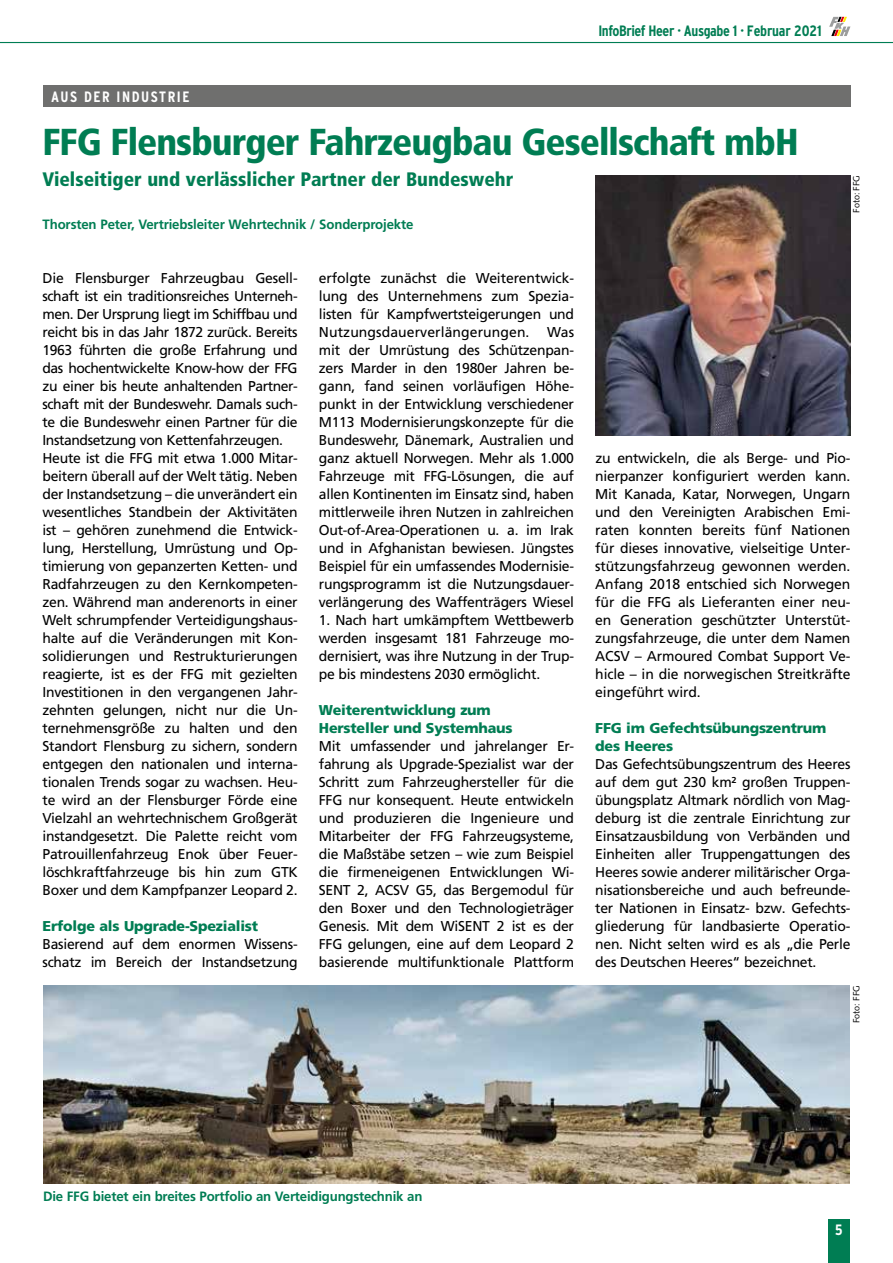
<style>
.page{position:relative;width:893px;height:1263px;background:#fff}
.page>*{position:absolute;margin:0;border:0;box-sizing:border-box;transform-origin:0 0}
.t1{font:900 condensed 37.5px "Frutiger";letter-spacing:-.025em;color:#007d53}
.t2{font:900 condensed 19.5px "Frutiger";color:#007d53}
.t3{font:700 condensed 15px "Interstate";letter-spacing:-.03em;color:#007d53}
.t4{font:700 condensed 15px "Interstate";letter-spacing:.1em;color:#fff}
.t5{font:14.25px/18px "Frutiger LT Pro";letter-spacing:-.02em;color:#000;text-align:justify}
.t6{font:900 14.25px/18px "Frutiger";letter-spacing:-.015em;color:#007d53}
.t7{font:700 13.5px "Frutiger";letter-spacing:-.01em;color:#007d53}
.t8{font:700 13.5px "Frutiger LT Pro";letter-spacing:-.015em;color:#007d53}
.t9{font:9px "Syntax";color:#000}
</style>
<div class="page">
<hr style="left:0;top:42px;width:893px;height:1px;background:#007d53">
<svg style="left:829px;top:17px;width:21px;height:19px"></svg>
<div style="left:828px;top:1219px;width:21px;height:44px;background:#007d53"></div>
<div style="left:43px;top:85px;width:807px;height:21px;background:#6f6f6e"></div>
<img style="left:43px;top:985px;width:807px;height:198px">
<img style="left:595px;top:175px;width:255px;height:261px">
<p class="t4" style="left:51px;top:88px;width:140px">AUS DER INDUSTRIE</p>
<p class="t3" style="left:598px;top:22px;width:225px">InfoBrief Heer · Ausgabe 1 · Februar 2021</p>
<h1 class="t1" style="left:43px;top:120px;width:758px">FFG Flensburger Fahrzeugbau Gesellschaft mbH</h1>
<h2 class="t2" style="left:43px;top:168px;width:472px">Vielseitiger und verlässlicher Partner der Bundeswehr</h2>
<p class="t7" style="left:43px;top:216px;width:373px">Thorsten Peter, Vertriebsleiter Wehrtechnik / Sonderprojekte</p>
<p class="t9" style="left:851px;top:213px;width:39px;rotate:-90deg">Foto: FFG</p>
<p class="t5" style="left:43px;top:269px;width:257px;text-align:left">Die Flensburger Fahrzeugbau Gesell&shy;schaft ist ein traditionsreiches Unterneh&shy;men. Der Ursprung liegt im Schiffbau und reicht bis in das Jahr 1872 zurück. Bereits 1963 führten die große Erfahrung und das hochentwickelte Know-how der FFG zu einer bis heute anhaltenden Partner&shy;schaft mit der Bundeswehr. Damals such&shy;te die Bundeswehr einen Partner für die Instandsetzung von Kettenfahrzeugen.<br>Heute ist die FFG mit etwa 1.000 Mitar&shy;beitern überall auf der Welt tätig. Neben der Instandsetzung – die unverändert ein wesentliches Standbein der Aktivitäten ist – gehören zunehmend die Entwick&shy;lung, Herstellung, Umrüstung und Op&shy;timierung von gepanzerten Ketten- und Radfahrzeugen zu den Kernkompeten&shy;zen. Während man anderenorts in einer Welt schrumpfender Verteidigungshaus&shy;halte auf die Veränderungen mit Kon&shy;solidierungen und Restrukturierungen reagierte, ist es der FFG mit gezielten Investitionen in den vergangenen Jahr&shy;zehnten gelungen, nicht nur die Un&shy;ternehmensgröße zu halten und den Standort Flensburg zu sichern, sondern entgegen den nationalen und interna&shy;tionalen Trends sogar zu wachsen. Heu&shy;te wird an der Flensburger Förde eine Vielzahl an wehrtechnischem Großgerät instandgesetzt. Die Palette reicht vom Patrouillenfahrzeug Enok über Feuer&shy;löschkraftfahrzeuge bis hin zum GTK Boxer und dem Kampfpanzer Leopard 2.</p>
<p class="t6" style="left:43px;top:917px;width:217px">Erfolge als Upgrade-Spezialist</p>
<p class="t5" style="left:43px;top:935px;width:257px">Basierend auf dem enormen Wissens&shy;schatz im Bereich der Instandsetzung</p>
<p class="t5" style="left:319px;top:269px;width:257px">erfolgte zunächst die Weiterentwick&shy;lung des Unternehmens zum Spezia&shy;listen für Kampfwertsteigerungen und Nutzungsdauerverlängerungen. Was mit der Umrüstung des Schützenpan&shy;zers Marder in den 1980er Jahren be&shy;gann, fand seinen vorläufigen Höhe&shy;punkt in der Entwicklung verschiedener M113 Modernisierungskonzepte für die Bundeswehr, Dänemark, Australien und ganz aktuell Norwegen. Mehr als 1.000<br>Fahrzeuge mit FFG-Lösungen, die auf allen Kontinenten im Einsatz sind, haben mittlerweile ihren Nutzen in zahlreichen Out-of-Area-Operationen u. a. im Irak und in Afghanistan bewiesen. Jüngstes Beispiel für ein umfassendes Modernisie&shy;rungsprogramm ist die Nutzungsdauer&shy;verlängerung des Waffenträgers Wiesel</p>
<p class="t5" style="left:319px;top:611px;width:257px">1. Nach hart umkämpftem Wettbewerb werden insgesamt 181 Fahrzeuge mo&shy;dernisiert, was ihre Nutzung in der Trup&shy;pe bis mindestens 2030 ermöglicht.</p>
<p class="t6" style="left:319px;top:701px;width:195px">Weiterentwicklung zum<br>Hersteller und Systemhaus</p>
<p class="t5" style="left:319px;top:737px;width:257px">Mit umfassender und jahrelanger Er&shy;fahrung als Upgrade-Spezialist war der Schritt zum Fahrzeughersteller für die FFG nur konsequent. Heute entwickeln und produzieren die Ingenieure und Mitarbeiter der FFG Fahrzeugsysteme, die Maßstäbe setzen – wie zum Beispiel die firmeneigenen Entwicklungen Wi-SENT 2, ACSV G5, das Bergemodul für den Boxer und den Technologieträger Genesis. Mit dem WiSENT 2 ist es der FFG gelungen, eine auf dem Leopard 2 basierende multifunktionale Plattform</p>
<p class="t5" style="left:595px;top:449px;width:257px">zu entwickeln, die als Berge- und Pio&shy;nierpanzer konfiguriert werden kann.<br>Mit Kanada, Katar, Norwegen, Ungarn und den Vereinigten Arabischen Emi&shy;raten konnten bereits fünf Nationen für dieses innovative, vielseitige Unter&shy;stützungsfahrzeug gewonnen werden.<br>Anfang 2018 entschied sich Norwegen für die FFG als Lieferanten einer neu&shy;en Generation geschützter Unterstüt&shy;zungsfahrzeuge, die unter dem Namen ACSV – Armoured Combat Support Ve&shy;hicle – in die norwegischen Streitkräfte eingeführt wird.</p>
<p class="t6" style="left:595px;top:719px;width:233px">FFG im Gefechtsübungszentrum des Heeres</p>
<p class="t5" style="left:595px;top:755px;width:257px">Das Gefechtsübungszentrum des Heeres auf dem gut 230 km² großen Truppen&shy;übungsplatz Altmark nördlich von Mag&shy;deburg ist die zentrale Einrichtung zur Einsatzausbildung von Verbänden und Einheiten aller Truppengattungen des Heeres sowie anderer militärischer Orga&shy;nisationsbereiche und auch befreunde&shy;ter Nationen in Einsatz- bzw. Gefechts&shy;gliederung für landbasierte Operatio&shy;nen. Nicht selten wird es als „die Perle des Deutschen Heeres“ bezeichnet.</p>
<p class="t9" style="left:851px;top:1023px;width:39px;rotate:-90deg">Foto: FFG</p>
<p class="t8" style="left:43px;top:1188px;width:381px">Die FFG bietet ein breites Portfolio an Verteidigungstechnik an</p>
<p class="t4" style="left:835px;top:1221px;width:9px">5</p>
</div>
